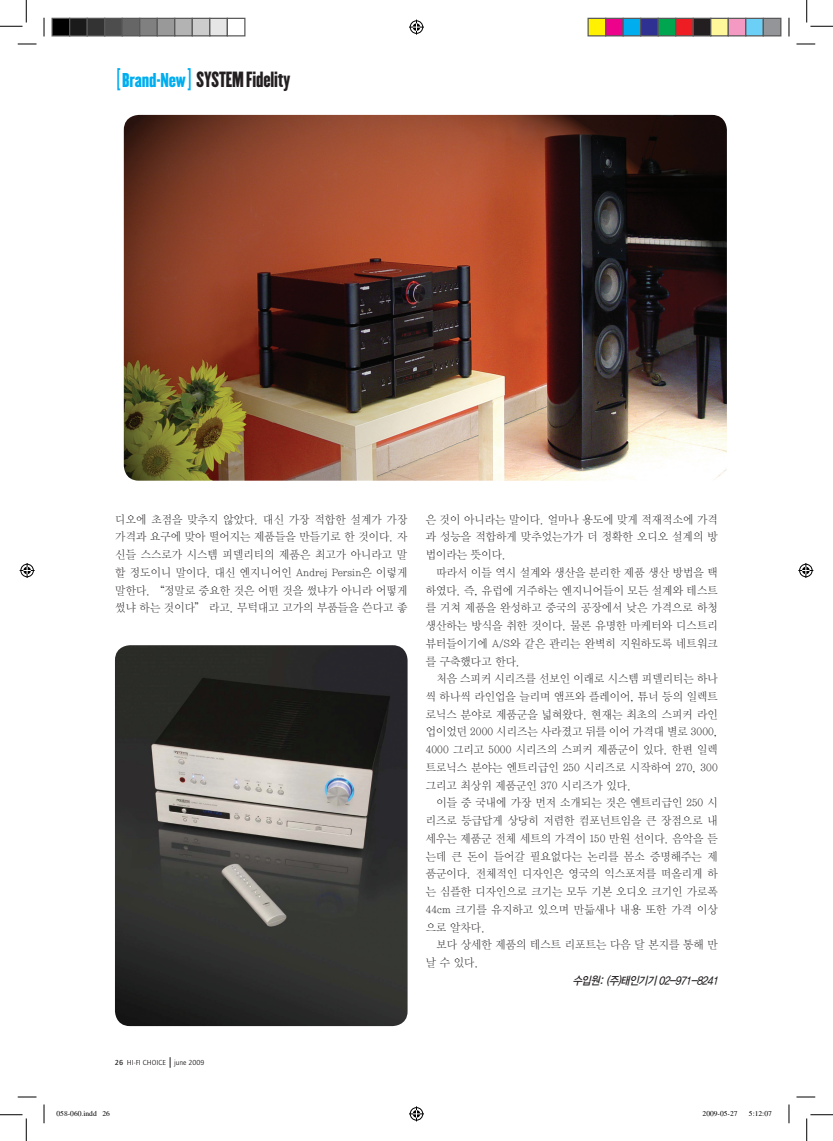
<style>
.page{position:relative;width:833px;height:1141px;background:#fff}
.page>*{position:absolute;margin:0;border:0;box-sizing:border-box;transform-origin:0 0}
.t1{font:19.25px "Champion HTF Lightweight";letter-spacing:-.01em;color:#231f20;scale:.91 1}
.t2{font:11.5px/17.8px "YDIY Mj O110 KSCPC EUC H";letter-spacing:-.05em;color:#231f20;text-align:justify;scale:.95 1}
.t3{font:italic 11.25px "YDIYGO330";color:#231f20;scale:.9 1}
.t4{font:7.5px "Times";color:#000}
.t5{font:7.5px "Foundry Journal";color:#231f20}
.s1{font-family:"Champion HTF Bantamweight";color:#00aeef}
.s2{font-size:17.5px;color:#00aeef}
.s3{font-weight:500}
</style>
<div class="page">
<img style="left:124px;top:115px;width:602px;height:365px">
<img style="left:115px;top:645px;width:292px;height:380px">
<svg style="left:18px;top:43px;width:18px;height:2px"></svg>
<svg style="left:796px;top:43px;width:18px;height:2px"></svg>
<svg style="left:18px;top:1096px;width:18px;height:1px"></svg>
<svg style="left:796px;top:1096px;width:18px;height:1px"></svg>
<svg style="left:43px;top:18px;width:2px;height:18px"></svg>
<svg style="left:43px;top:1104px;width:2px;height:19px"></svg>
<svg style="left:788px;top:18px;width:1px;height:18px"></svg>
<svg style="left:788px;top:1104px;width:1px;height:19px"></svg>
<svg style="left:0;top:0;width:27px;height:27px"></svg>
<svg style="left:0;top:1114px;width:27px;height:26px"></svg>
<svg style="left:806px;top:0;width:26px;height:27px"></svg>
<svg style="left:806px;top:1114px;width:26px;height:26px"></svg>
<svg style="left:409px;top:20px;width:15px;height:15px"></svg>
<svg style="left:409px;top:1106px;width:15px;height:15px"></svg>
<svg style="left:20px;top:563px;width:15px;height:15px"></svg>
<svg style="left:798px;top:563px;width:14px;height:15px"></svg>
<div style="left:52px;top:18px;width:18px;height:18px;background:#000"></div>
<div style="left:51px;top:18px;width:19px;height:18px;border:1px solid #595959"></div>
<div style="left:70px;top:18px;width:17px;height:18px;background:#1a1a1a"></div>
<div style="left:69px;top:18px;width:19px;height:18px;border:1px solid #595959"></div>
<div style="left:87px;top:18px;width:18px;height:18px;background:#333"></div>
<div style="left:86px;top:18px;width:19px;height:18px;border:1px solid #595959"></div>
<div style="left:105px;top:18px;width:17px;height:18px;background:#4d4d4d"></div>
<div style="left:104px;top:18px;width:19px;height:18px;border:1px solid #595959"></div>
<div style="left:122px;top:18px;width:18px;height:18px;background:#666"></div>
<div style="left:121px;top:18px;width:19px;height:18px;border:1px solid #595959"></div>
<div style="left:140px;top:18px;width:17px;height:18px;background:#808080"></div>
<div style="left:139px;top:18px;width:19px;height:18px;border:1px solid #595959"></div>
<div style="left:157px;top:18px;width:18px;height:18px;background:#999"></div>
<div style="left:156px;top:18px;width:19px;height:18px;border:1px solid #595959"></div>
<div style="left:175px;top:18px;width:17px;height:18px;background:#b3b3b3"></div>
<div style="left:174px;top:18px;width:19px;height:18px;border:1px solid #595959"></div>
<div style="left:192px;top:18px;width:18px;height:18px;background:#ccc"></div>
<div style="left:191px;top:18px;width:19px;height:18px;border:1px solid #595959"></div>
<div style="left:210px;top:18px;width:17px;height:18px;background:#e6e6e6"></div>
<div style="left:209px;top:18px;width:19px;height:18px;border:1px solid #595959"></div>
<div style="left:226px;top:18px;width:19px;height:18px;border:1px solid #595959"></div>
<div style="left:587px;top:18px;width:18px;height:18px;background:#fff101"></div>
<div style="left:587px;top:18px;width:19px;height:18px;border:1px solid #595959"></div>
<div style="left:605px;top:18px;width:17px;height:18px;background:#ed028c"></div>
<div style="left:604px;top:18px;width:19px;height:18px;border:1px solid #595959"></div>
<div style="left:622px;top:18px;width:18px;height:18px;background:#00aeef"></div>
<div style="left:622px;top:18px;width:19px;height:18px;border:1px solid #595959"></div>
<div style="left:640px;top:18px;width:17px;height:18px;background:#2e3092"></div>
<div style="left:639px;top:18px;width:19px;height:18px;border:1px solid #595959"></div>
<div style="left:657px;top:18px;width:18px;height:18px;background:#00a54f"></div>
<div style="left:657px;top:18px;width:19px;height:18px;border:1px solid #595959"></div>
<div style="left:675px;top:18px;width:17px;height:18px;background:#ee1d23"></div>
<div style="left:674px;top:18px;width:19px;height:18px;border:1px solid #595959"></div>
<div style="left:692px;top:18px;width:18px;height:18px;background:#231f20"></div>
<div style="left:692px;top:18px;width:19px;height:18px;border:1px solid #595959"></div>
<div style="left:710px;top:18px;width:17px;height:18px;background:#fff79a"></div>
<div style="left:709px;top:18px;width:19px;height:18px;border:1px solid #595959"></div>
<div style="left:727px;top:18px;width:18px;height:18px;background:#f499c2"></div>
<div style="left:727px;top:18px;width:19px;height:18px;border:1px solid #595959"></div>
<div style="left:745px;top:18px;width:17px;height:18px;background:#6bcff6"></div>
<div style="left:744px;top:18px;width:19px;height:18px;border:1px solid #595959"></div>
<div style="left:762px;top:18px;width:18px;height:18px;background:#939598"></div>
<div style="left:762px;top:18px;width:19px;height:18px;border:1px solid #595959"></div>
<h1 class="t1" style="left:117px;top:66px;width:192px"><span class="s1">[</span> <span class="s2">Brand-New</span> <span class="s1">]</span> SYSTEM Fidelity</h1>
<p class="t2" style="left:115px;top:510px;width:309px">디오에 초점을 맞추지 않았다. 대신 가장 적합한 설계가 가장 가격과 요구에 맞아 떨어지는 제품들을 만들기로 한 것이다. 자 신들 스스로가 시스템 피델리티의 제품은 최고가 아니라고 말 할 정도이니 말이다. 대신 엔지니어인 Andrej Persin은 이렇게 말한다. “정말로 중요한 것은 어떤 것을 썼냐가 아니라 어떻게 썼냐 하는 것이다” 라고. 무턱대고 고가의 부품들을 쓴다고 좋</p>
<p class="t2" style="left:425px;top:510px;width:309px">은 것이 아니라는 말이다. 얼마나 용도에 맞게 적재적소에 가격 과 성능을 적합하게 맞추었는가가 더 정확한 오디오 설계의 방 법이라는 뜻이다.</p>
<p class="t2" style="left:425px;top:564px;width:309px;text-indent:11px">따라서 이들 역시 설계와 생산을 분리한 제품 생산 방법을 택 하였다. 즉, 유럽에 거주하는 엔지니어들이 모든 설계와 테스트 를 거쳐 제품을 완성하고 중국의 공장에서 낮은 가격으로 하청 생산하는 방식을 취한 것이다. 물론 유명한 마케터와 디스트리 뷰터들이기에 A/S와 같은 관리는 완벽히 지원하도록 네트워크 를 구축했다고 한다.</p>
<p class="t2" style="left:425px;top:670px;width:309px;text-indent:11px">처음 스피커 시리즈를 선보인 이래로 시스템 피델리티는 하나 씩 하나씩 라인업을 늘리며 앰프와 플레이어, 튜너 등의 일렉트 로닉스 분야로 제품군을 넓혀왔다. 현재는 최초의 스피커 라인 업이었던 2000 시리즈는 사라졌고 뒤를 이어 가격대 별로 3000, 4000 그리고 5000 시리즈의 스피커 제품군이 있다. 한편 일렉 트로닉스 분야는 엔트리급인 250 시리즈로 시작하여 270, 300 그리고 최상위 제품군인 370 시리즈가 있다.</p>
<p class="t2" style="left:425px;top:794px;width:309px;text-indent:11px">이들 중 국내에 가장 먼저 소개되는 것은 엔트리급인 250 시 리즈로 등급답게 상당히 저렴한 컴포넌트임을 큰 장점으로 내 세우는 제품군 전체 세트의 가격이 150 만원 선이다. 음악을 듣 는데 큰 돈이 들어갈 필요없다는 논리를 몸소 증명해주는 제 품군이다. 전체적인 디자인은 영국의 익스포저를 떠올리게 하 는 심플한 디자인으로 크기는 모두 기본 오디오 크기인 가로폭 44cm 크기를 유지하고 있으며 만듦새나 내용 또한 가격 이상 으로 알차다.</p>
<p class="t2" style="left:425px;top:936px;width:309px;text-indent:11px">보다 상세한 제품의 테스트 리포트는 다음 달 본지를 통해 만 날 수 있다.</p>
<p class="t3" style="left:572px;top:973px;width:166px">수입원:(주)태인기기 02-971-8241</p>
<p class="t5" style="left:115px;top:1058px;width:91px"><span class="s3">26</span> HI-FI CHOICE JUNE 2009</p>
<p class="t4" style="left:56px;top:1108px;width:55px">058-060.indd 26</p>
<p class="t4" style="left:702px;top:1108px;width:36px">2009-05-27</p>
<p class="t4" style="left:748px;top:1108px;width:24px">5:12:07</p>
</div>
